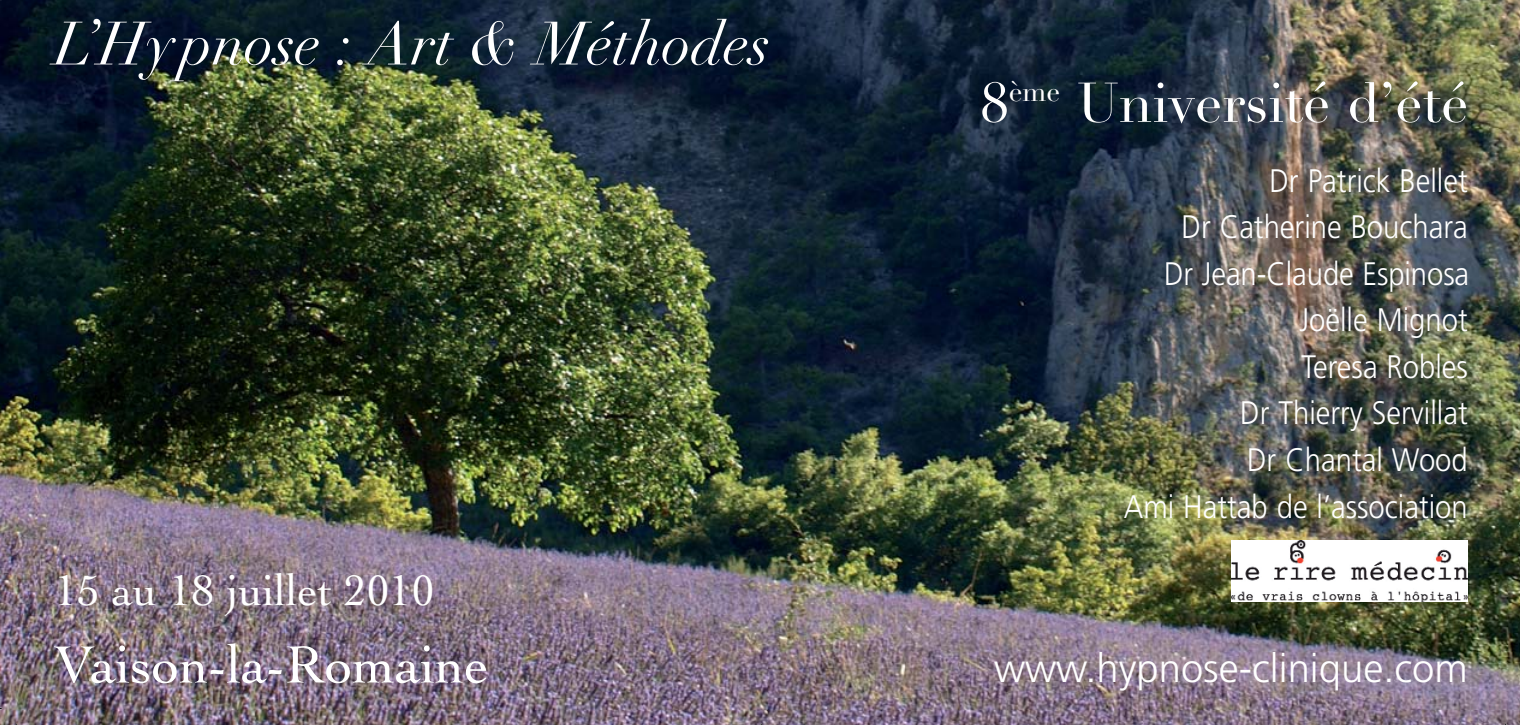
<style>
.page{position:relative;width:1520px;height:725px;background:#fff}
.page>*{position:absolute;margin:0;border:0;box-sizing:border-box;transform-origin:0 0}
.t1{font:italic 60px "Didot LH";color:#fff}
.t2{font:55px "Didot LH";color:#fff}
.t3{font:55px "Cochin";color:#fff}
.t4{font:45px "Cochin";color:#fff}
.t5{font:300 40px "Frutiger";color:#fff}
.t6{font:300 32.5px/46.5px "Frutiger";color:#fff;text-align:right;scale:.9 1}
</style>
<div class="page">
<img style="left:0;top:0;width:1519px;height:725px">
<h1 class="t1" style="left:55px;top:8px;width:717px">L’Hypnose : Art &amp; Méthodes</h1>
<h2 class="t2" style="left:980px;top:70px;width:489px">8<sup>ème</sup> Université d’été</h2>
<p class="t6" style="left:1123px;top:157px;width:385px">Dr Patrick Bellet<br>Dr Catherine Bouchara<br>Dr Jean-Claude Espinosa<br>Joëlle Mignot<br>Teresa Robles<br>Dr Thierry Servillat<br>Dr Chantal Wood<br>Ami Hattab de l’association</p>
<h3 class="t4" style="left:55px;top:564px;width:381px">15 au 18 juillet 2010</h3>
<h2 class="t3" style="left:55px;top:633px;width:436px">Vaison-la-Romaine</h2>
<p class="t5" style="left:994px;top:646px;width:475px">www.hypnose-clinique.com</p>
</div>
